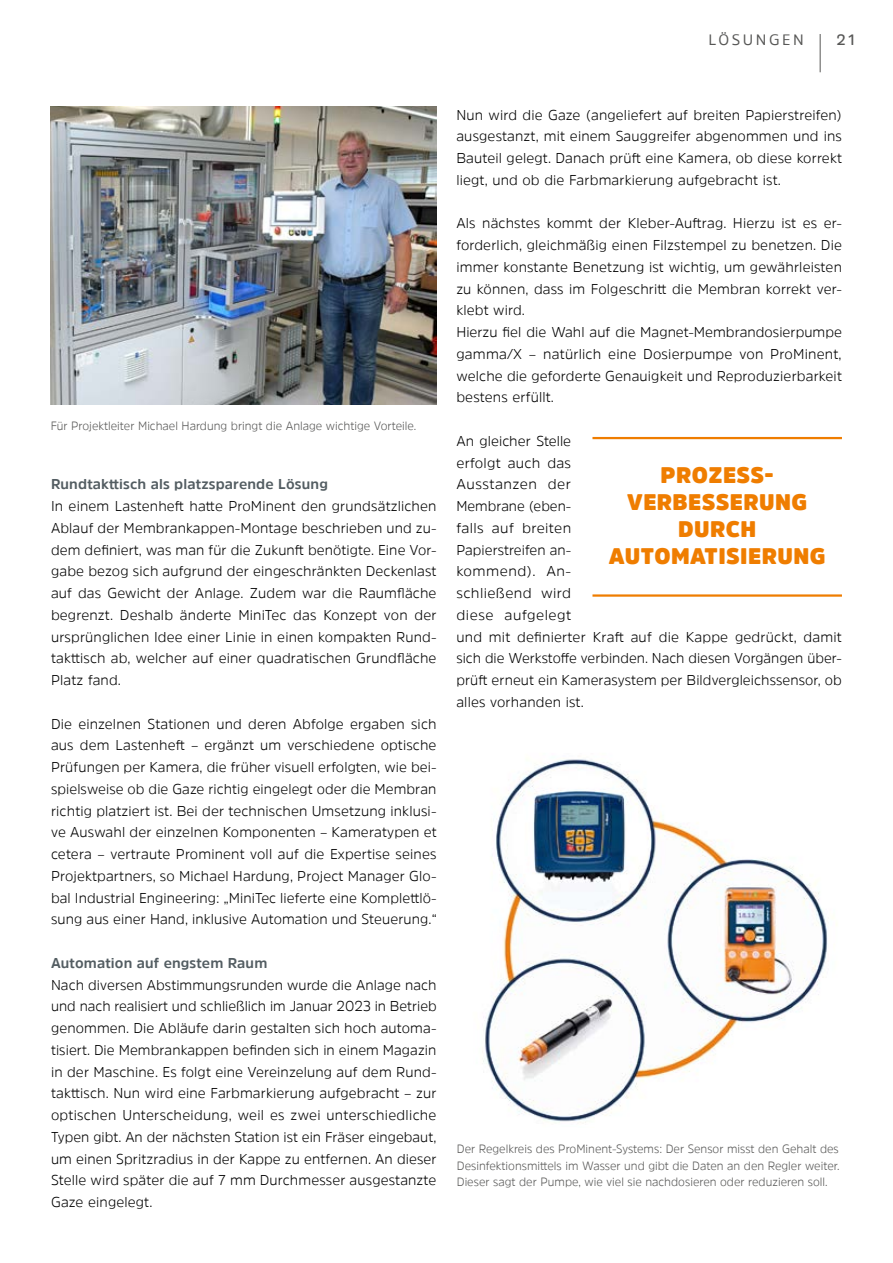
<style>
.page{position:relative;width:893px;height:1263px;background:#fff}
.page>*{position:absolute;margin:0;border:0;box-sizing:border-box;transform-origin:0 0}
.t1{font:900 22.5px/27px "Amsi Pro";letter-spacing:.02em;color:#ef7d00;text-align:center}
.t2{font:15px "Amsi Pro";letter-spacing:.17em;color:#575756}
.t3{font:600 15px "Amsi Pro";color:#575756}
.t4{font:300 14.25px/21.8px "Amsi Pro";letter-spacing:.01em;color:#000;text-align:justify}
.t5{font:700 14.25px "Amsi Pro";letter-spacing:.01em;color:#535d62}
.t6{font:300 12px/16.5px "Amsi Pro";color:#575756;text-align:justify}
</style>
<div class="page">
<hr style="left:820px;top:34px;width:1px;height:38px;background:#575756">
<img style="left:51px;top:107px;width:385px;height:298px">
<img style="left:482px;top:759px;width:355px;height:364px">
<hr style="left:592px;top:437px;width:250px;height:2px;background:#ef7d00">
<hr style="left:592px;top:594px;width:250px;height:3px;background:#ef7d00">
<p class="t2" style="left:708px;top:30px;width:97px">LÖSUNGEN</p>
<p class="t3" style="left:836px;top:30px;width:20px">21</p>
<p class="t6" style="left:51px;top:417px;width:367px">Für Projektleiter Michael Hardung bringt die Anlage wichtige Vorteile.</p>
<p class="t5" style="left:51px;top:474px;width:278px">Rundtakttisch als platzsparende Lösung</p>
<p class="t4" style="left:51px;top:495px;width:387px">In einem Lastenheft hatte ProMinent den grundsätzlichen Ablauf der Membrankappen-Montage beschrieben und zu&shy;dem definiert, was man für die Zukunft benötigte. Eine Vor&shy;gabe bezog sich aufgrund der eingeschränkten Deckenlast auf das Gewicht der Anlage. Zudem war die Raumfläche begrenzt. Deshalb änderte MiniTec das Konzept von der ursprünglichen Idee einer Linie in einen kompakten Rund&shy;takttisch ab, welcher auf einer quadratischen Grundfläche Platz fand.</p>
<p class="t4" style="left:51px;top:712px;width:387px">Die einzelnen Stationen und deren Abfolge ergaben sich aus dem Lastenheft – ergänzt um verschiedene optische Prüfungen per Kamera, die früher visuell erfolgten, wie bei&shy;spielsweise ob die Gaze richtig eingelegt oder die Membran richtig platziert ist. Bei der technischen Umsetzung inklusi&shy;ve Auswahl der einzelnen Komponenten – Kameratypen et cetera – vertraute Prominent voll auf die Expertise seines Projektpartners, so Michael Hardung, Project Manager Glo&shy;bal Industrial Engineering: „MiniTec lieferte eine Komplettlö&shy;sung aus einer Hand, inklusive Automation und Steuerung.“</p>
<p class="t5" style="left:51px;top:953px;width:218px">Automation auf engstem Raum</p>
<p class="t4" style="left:51px;top:973px;width:387px">Nach diversen Abstimmungsrunden wurde die Anlage nach und nach realisiert und schließlich im Januar 2023 in Betrieb genommen. Die Abläufe darin gestalten sich hoch automa&shy;tisiert. Die Membrankappen befinden sich in einem Magazin in der Maschine. Es folgt eine Vereinzelung auf dem Rund&shy;takttisch. Nun wird eine Farbmarkierung aufgebracht – zur optischen Unterscheidung, weil es zwei unterschiedliche Typen gibt. An der nächsten Station ist ein Fräser eingebaut, um einen Spritzradius in der Kappe zu entfernen. An dieser Stelle wird später die auf 7 mm Durchmesser ausgestanzte Gaze eingelegt.</p>
<p class="t4" style="left:456px;top:103px;width:387px">Nun wird die Gaze (angeliefert auf breiten Papierstreifen) ausgestanzt, mit einem Sauggreifer abgenommen und ins Bauteil gelegt. Danach prüft eine Kamera, ob diese korrekt liegt, und ob die Farbmarkierung aufgebracht ist.</p>
<p class="t4" style="left:456px;top:212px;width:387px;text-align:left">Als nächstes kommt der Kleber-Auftrag. Hierzu ist es er&shy;forderlich, gleichmäßig einen Filzstempel zu benetzen. Die immer konstante Benetzung ist wichtig, um gewährleisten zu können, dass im Folgeschritt die Membran korrekt ver&shy;klebt wird.<br>Hierzu fiel die Wahl auf die Magnet-Membrandosierpumpe gamma/X – natürlich eine Dosierpumpe von ProMinent, welche die geforderte Genauigkeit und Reproduzierbarkeit bestens erfüllt.</p>
<p class="t4" style="left:456px;top:430px;width:387px;text-align:left">An gleicher Stelle<br>erfolgt auch das<br>Ausstanzen der<br>Membrane (eben-<br>falls auf breiten<br>Papierstreifen an-<br>kommend). An-<br>schließend wird<br>diese aufgelegt<br>und mit definierter Kraft auf die Kappe gedrückt, damit sich die Werkstoffe verbinden. Nach diesen Vorgängen über&shy;prüft erneut ein Kamerasystem per Bildvergleichssensor, ob alles vorhanden ist.</p>
<h1 class="t1" style="left:609px;top:461px;width:218px">PROZESS-<br>VERBESSERUNG<br>DURCH<br>AUTOMATISIERUNG</h1>
<p class="t6" style="left:457px;top:1140px;width:384px">Der Regelkreis des ProMinent-Systems: Der Sensor misst den Gehalt des Desinfektionsmittels im Wasser und gibt die Daten an den Regler weiter.<br>Dieser sagt der Pumpe, wie viel sie nachdosieren oder reduzieren soll.</p>
</div>
